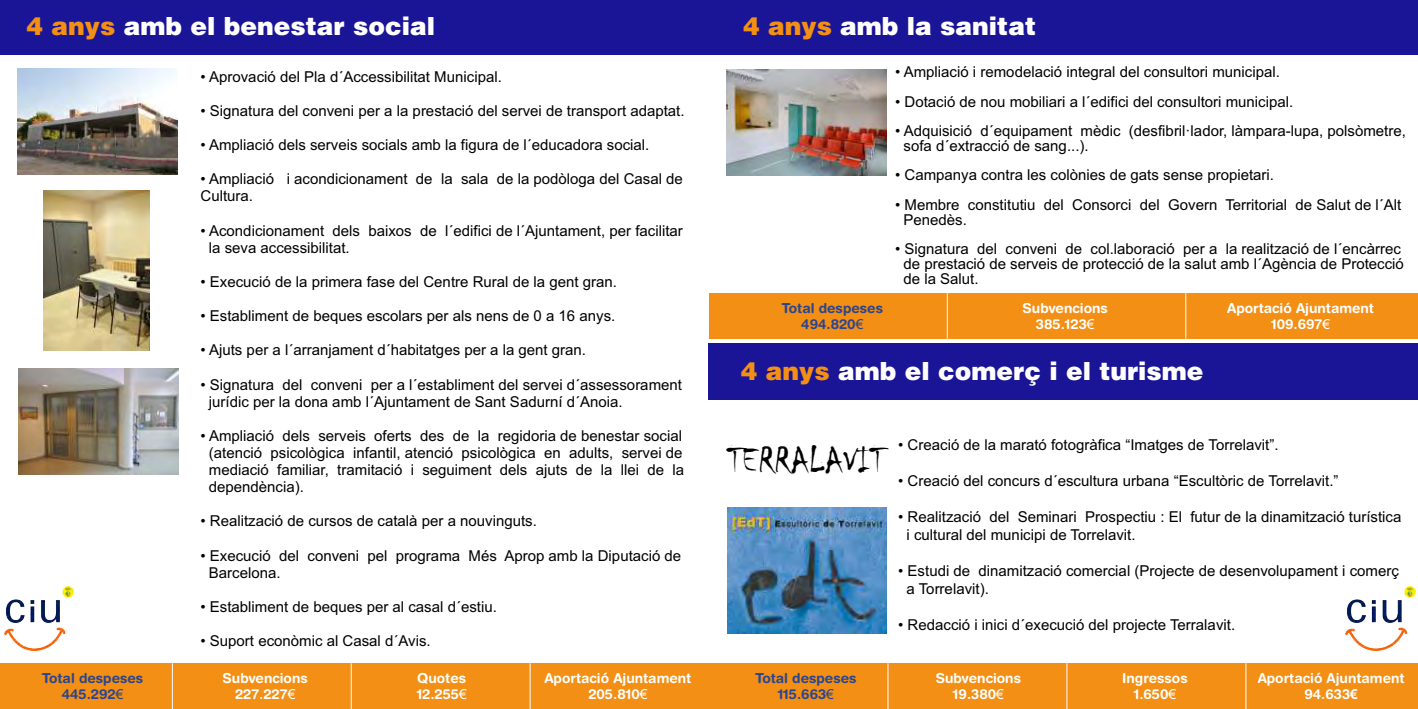
<style>
.page{position:relative;width:1418px;height:709px;background:#fff}
.page>*{position:absolute;margin:0;border:0;box-sizing:border-box;transform-origin:0 0}
.t1{font:37.38px "Chiller";color:#000}
.t2{font:900 25px "Helvetica";color:#fff}
.t3{font:15px/17.1px "Arial";color:#000}
.t4{font:700 13.75px/16.1px "Helvetica Rounded";color:#fff;text-align:center}
.t5{font:700 13.75px/16.1px "Helvetica Rounded";color:#294591;text-align:center}
.s1{color:#f28f14}
.s2{font-family:"Arial";font-weight:400}
.s3{font-family:"Arial"}
</style>
<div class="page">
<div style="left:0;top:0;width:1417px;height:55px;background:#1a1496"></div>
<img style="left:1345px;top:586px;width:69px;height:64px">
<img style="left:4px;top:587px;width:69px;height:64px">
<div style="left:708px;top:343px;width:709px;height:57px;background:#1a1496"></div>
<div style="left:708px;top:293px;width:709px;height:46px;background:#f28f14"></div>
<hr style="left:947px;top:293px;width:1px;height:46px;background:#fff">
<hr style="left:1185px;top:293px;width:1px;height:46px;background:#fff">
<img style="left:44px;top:190px;width:106px;height:160px">
<img style="left:18px;top:69px;width:159px;height:106px">
<img style="left:727px;top:69px;width:160px;height:106px">
<div style="left:0;top:663px;width:709px;height:46px;background:#f28f14"></div>
<hr style="left:172px;top:663px;width:1px;height:46px;background:#fff">
<hr style="left:351px;top:663px;width:1px;height:46px;background:#fff">
<hr style="left:530px;top:663px;width:1px;height:46px;background:#fff">
<div style="left:709px;top:663px;width:708px;height:46px;background:#f28f14"></div>
<hr style="left:887px;top:663px;width:1px;height:46px;background:#fff">
<hr style="left:1066px;top:663px;width:1px;height:46px;background:#fff">
<hr style="left:1245px;top:663px;width:1px;height:46px;background:#fff">
<img style="left:19px;top:368px;width:159px;height:106px">
<img style="left:727px;top:508px;width:160px;height:125px">
<h2 class="t2" style="left:27px;top:17px;width:410px"><span class="s1">4 anys</span> amb el benestar social</h2>
<h2 class="t2" style="left:743px;top:17px;width:295px"><span class="s1">4 anys</span> amb la sanitat</h2>
<p class="t3" style="left:200px;top:69px;width:303px">• Aprovació del Pla d´Accessibilitat Municipal.</p>
<p class="t3" style="left:200px;top:103px;width:485px">• Signatura del conveni per a la prestació del servei de transport adaptat.</p>
<p class="t3" style="left:200px;top:138px;width:450px">• Ampliació dels serveis socials amb la figura de l´educadora social.</p>
<p class="t3" style="left:200px;top:172px;width:484px">• Ampliació i acondicionament de la sala de la podòloga del Casal de<br>Cultura.</p>
<p class="t3" style="left:209px;top:223px;width:475px;text-indent:-8px">• Acondicionament dels baixos de l´edifici de l´Ajuntament, per facilitar la seva accessibilitat.</p>
<p class="t3" style="left:200px;top:274px;width:418px">• Execució de la primera fase del Centre Rural de la gent gran.</p>
<p class="t3" style="left:200px;top:309px;width:416px">• Establiment de beques escolars per als nens de 0 a 16 anys.</p>
<p class="t3" style="left:200px;top:343px;width:387px">• Ajuts per a l´arranjament d´habitatges per a la gent gran.</p>
<p class="t3" style="left:209px;top:377px;width:474px;text-indent:-8px">• Signatura del conveni per a l´establiment del servei d´assessorament jurídic per la dona amb l´Ajuntament de Sant Sadurní d´Anoia.</p>
<p class="t3" style="left:209px;top:428px;width:477px;text-indent:-8px">• Ampliació dels serveis oferts des de la regidoria de benestar social (atenció psicològica infantil, atenció psicològica en adults, servei de mediació familiar, tramitació i seguiment dels ajuts de la llei de la dependència).</p>
<p class="t3" style="left:200px;top:514px;width:338px">• Realització de cursos de català per a nouvinguts.</p>
<p class="t3" style="left:209px;top:548px;width:474px;text-indent:-8px">• Execució del conveni pel programa Més Aprop amb la Diputació de<br>Barcelona.</p>
<p class="t3" style="left:200px;top:599px;width:298px">• Establiment de beques per al casal d´estiu.</p>
<p class="t3" style="left:200px;top:633px;width:232px">• Suport econòmic al Casal d´Avis.</p>
<p class="t3" style="left:895px;top:65px;width:386px">• Ampliació i remodelació integral del consultori municipal.</p>
<p class="t3" style="left:895px;top:94px;width:399px">• Dotació de nou mobiliari a l´edifici del consultori municipal.</p>
<p class="t3" style="left:903px;top:125px;width:504px;line-height:14.8px;text-indent:-8px">• Adquisició d´equipament mèdic (desfibril·lador, làmpara-lupa, polsòmetre, sofa d´extracció de sang...).</p>
<p class="t3" style="left:895px;top:168px;width:380px">• Campanya contra les colònies de gats sense propietari.</p>
<p class="t3" style="left:903px;top:199px;width:499px;line-height:14.8px;text-indent:-8px">• Membre constitutiu del Consorci del Govern Territorial de Salut de l´Alt<br>Penedès.</p>
<p class="t3" style="left:903px;top:243px;width:502px;line-height:14.8px;text-indent:-8px">• Signatura del conveni de col.laboració per a la realització de l´encàrrec de prestació de serveis de protecció de la salut amb l´Agència de Protecció de la Salut.</p>
<p class="t5" style="left:781px;top:301px;width:103px">Total despeses<br>494.820<span class="s2">€</span></p>
<p class="t4" style="left:1022px;top:301px;width:87px">Subvencions<br>385.123<span class="s2">€</span></p>
<p class="t4" style="left:1227px;top:301px;width:148px">Aportació Ajuntament<br>109.697<span class="s2">€</span></p>
<h2 class="t2" style="left:741px;top:362px;width:464px"><span class="s1">4 anys</span> amb el comerç i el turisme</h2>
<h1 class="t1" style="left:727px;top:440px;width:159px">TERRALAVIT</h1>
<p class="t3" style="left:898px;top:438px;width:382px">• Creació de la marató fotogràfica “Imatges de Torrelavit”.</p>
<p class="t3" style="left:898px;top:473px;width:442px">• Creació del concurs d´escultura urbana “Escultòric de Torrelavit.”</p>
<p class="t3" style="left:906px;top:509px;width:496px;line-height:17.9px;text-indent:-8px">• Realització del Seminari Prospectiu : El futur de la dinamització turística i cultural del municipi de Torrelavit.</p>
<p class="t3" style="left:906px;top:563px;width:494px;line-height:17.9px;text-indent:-8px">• Estudi de dinamització comercial (Projecte de desenvolupament i comerç a Torrelavit).</p>
<p class="t3" style="left:898px;top:617px;width:338px">• Redacció i inici d´execució del projecte Terralavit.</p>
<p class="t5" style="left:42px;top:671px;width:103px">Total despeses<br>445.292<span class="s2">€</span></p>
<p class="t4" style="left:222px;top:671px;width:87px">Subvencions<br>227.227<span class="s2">€</span></p>
<p class="t4" style="left:416px;top:671px;width:52px;text-align:left">Quotes<br>12.255<span class="s2">€</span></p>
<p class="t4" style="left:544px;top:671px;width:148px">Aportació Ajuntament<br>205.810<span class="s2">€</span></p>
<p class="t5" style="left:755px;top:671px;width:103px">Total despeses<br>115.663<span class="s2">€</span></p>
<p class="t4" style="left:935px;top:671px;width:87px">Subvencions<br>19.380<span class="s2">€</span></p>
<p class="t4" style="left:1122px;top:671px;width:67px">Ingressos<br>1.650<span class="s2">€</span></p>
<p class="t4" style="left:1257px;top:671px;width:148px">Aportació Ajuntament<br>94.633<span class="s3">€</span></p>
</div>
